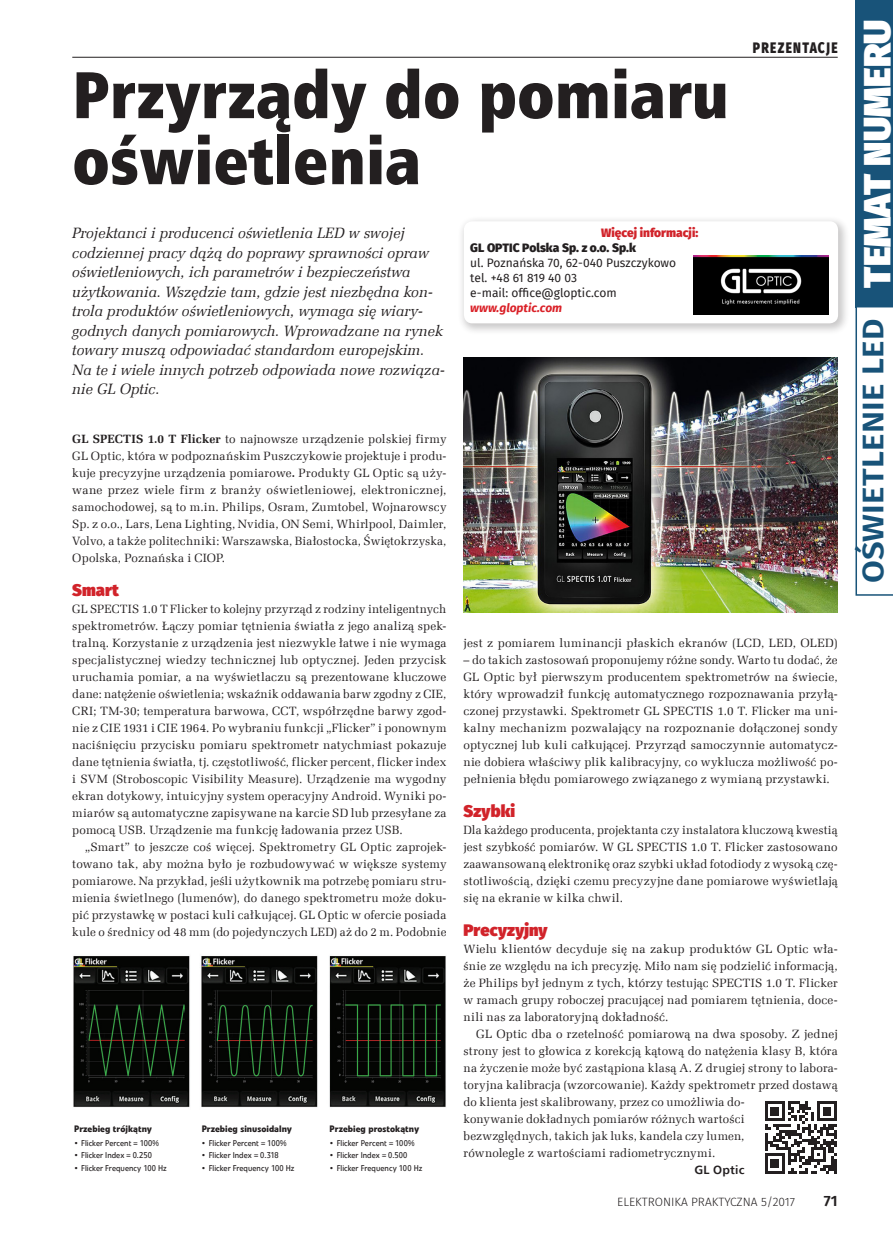
<style>
.page{position:relative;width:893px;height:1234px;background:#fff}
.page>*{position:absolute;margin:0;border:0;box-sizing:border-box;transform-origin:0 0}
._9_tytul{font:66px/66px "Humnst 777 X Blk Cn EU";color:#231f20}
.t1{font:900 37.5px "Fira Sans";letter-spacing:.01em;color:#fff}
.t2{font:600 30px "Fira Sans";letter-spacing:.01em;color:#185379;scale:1.1 1}
._3_Srodtytul{font:900 16.5px "Fira Sans";letter-spacing:.005em;color:#d1232a}
._2_lead_do_wszystkie{font:italic 15px/19.5px "Zapf Ellipt EU";color:#231f20}
.t3{font:800 15px "Fira Sans";letter-spacing:.11em;color:#231f20;scale:.8 1}
.t4{font:600 15px "Fira Sans";color:#231f20}
._1_Body{font:12px/17px "Zapf Ellipt EU";letter-spacing:.015em;color:#231f20;text-align:justify}
.t5{font:12px/15px "Fira Sans";color:#231f20}
.t6{font:300 12px "Fira Sans";color:#231f20}
.t7{font:800 12px "Fira Sans";color:#231f20}
.t8{font:800 12px "Fira Sans";color:#d1232a}
.t9{font:italic 700 12px "Fira Sans";color:#da2128}
._0_autor{font:700 12px "Humnst 777 EU";letter-spacing:.015em;color:#231f20}
.t10{font:700 9.3px "Veto Com";color:#231f20}
.t11{font:8.4px "Veto Com";color:#231f20}
.s1{font-weight:700}
</style>
<div class="page">
<div style="left:855px;top:0;width:38px;height:307px;background:#185379"></div>
<svg style="left:855px;top:307px;width:38px;height:288px"></svg>
<hr style="left:72px;top:57px;width:766px;height:1px;background:#231f20">
<div style="left:457px;top:215px;width:394px;height:120px;background:#231f20;opacity:.25"></div>
<div style="left:464px;top:221px;width:374px;height:102px;background:#fff;border-radius:9px"></div>
<svg style="left:765px;top:1101px;width:72px;height:72px"></svg>
<img style="left:73px;top:955px;width:373px;height:153px">
<img style="left:463px;top:357px;width:375px;height:255px">
<img style="left:693px;top:255px;width:135px;height:59px">
<p class="_9_tytul" style="left:72px;top:62px;width:658px">Przyrządy do pomiaru oświetlenia</p>
<p class="_2_lead_do_wszystkie" style="left:72px;top:224px;width:374px">Projektanci i producenci oświetlenia LED w swojej codziennej pracy dążą do poprawy sprawności opraw oświetleniowych, ich parametrów i bezpieczeństwa użytkowania. Wszędzie tam, gdzie jest niezbędna kon&shy;trola produktów oświetleniowych, wymaga się wiary&shy;godnych danych pomiarowych. Wprowadzane na rynek towary muszą odpowiadać standardom europejskim.<br>Na te i wiele innych potrzeb odpowiada nowe rozwiąza&shy;nie GL Optic.</p>
<p class="t8" style="left:601px;top:222px;width:99px">Więcej informacji:</p>
<p class="t7" style="left:470px;top:237px;width:167px">GL OPTIC Polska Sp. z o.o. Sp.k</p>
<p class="t5" style="left:470px;top:255px;width:207px">ul. Poznańska 70, 62-040 Puszczykowo tel. +48 61 819 40 03<br>e-mail: office@gloptic.com</p>
<p class="t9" style="left:470px;top:297px;width:93px">www.gloptic.com</p>
<p class="t3" style="left:753px;top:35px;width:108px">PREZENTACJE</p>
<p class="_1_Body" style="left:72px;top:430px;width:376px"><span class="s1">GL SPECTIS 1.0 T Flicker</span> to najnowsze urządzenie polskiej firmy GL Optic, która w podpoznańskim Puszczykowie projektuje i produ&shy;kuje precyzyjne urządzenia pomiarowe<span class="s1">.</span> Produkty GL Optic są uży&shy;wane przez wiele firm z branży oświetleniowej, elektronicznej, samochodowej, są to m.in. Philips, Osram, Zumtobel, Wojnarowscy Sp. z o.o., Lars, Lena Lighting, Nvidia, ON Semi, Whirlpool, Daimler, Volvo, a także politechniki: Warszawska, Białostocka, Świętokrzyska, Opolska, Poznańska i CIOP.</p>
<p class="_3_Srodtytul" style="left:72px;top:574px;width:48px">Smart</p>
<p class="_1_Body" style="left:72px;top:600px;width:376px">GL SPECTIS 1.0 T Flicker to kolejny przyrząd z rodziny inteligentnych spektrometrów. Łączy pomiar tętnienia światła z jego analizą spek&shy;tralną. Korzystanie z urządzenia jest niezwykle łatwe i nie wymaga specjalistycznej wiedzy technicznej lub optycznej. Jeden przycisk uruchamia pomiar, a na wyświetlaczu są prezentowane kluczowe dane: natężenie oświetlenia; wskaźnik oddawania barw zgodny z CIE, CRI; TM-30; temperatura barwowa, CCT, współrzędne barwy zgod&shy;nie z CIE 1931 i CIE 1964. Po wybraniu funkcji „Flicker” i ponownym naciśnięciu przycisku pomiaru spektrometr natychmiast pokazuje dane tętnienia światła, tj. częstotliwość, flicker percent, flicker index i SVM (Stroboscopic Visibility Measure). Urządzenie ma wygodny ekran dotykowy, intuicyjny system operacyjny Android. Wyniki po&shy;miarów są automatyczne zapisywane na karcie SD lub przesyłane za pomocą USB. Urządzenie ma funkcję ładowania przez USB.</p>
<p class="_1_Body" style="left:72px;top:838px;width:376px;text-indent:13px">„Smart” to jeszcze coś więcej. Spektrometry GL Optic zaprojek&shy;towano tak, aby można było je rozbudowywać w większe systemy pomiarowe. Na przykład, jeśli użytkownik ma potrzebę pomiaru stru&shy;mienia świetlnego (lumenów), do danego spektrometru może doku&shy;pić przystawkę w postaci kuli całkującej. GL Optic w ofercie posiada kule o średnicy od 48 mm (do pojedynczych LED) aż do 2 m. Podobnie</p>
<p class="t10" style="left:74px;top:1122px;width:79px">Przebieg trójkątny</p>
<p class="t11" style="left:74px;top:1137px;width:86px">• Flicker Percent = 100%</p>
<p class="t11" style="left:74px;top:1149px;width:79px">• Flicker Index = 0.250</p>
<p class="t11" style="left:74px;top:1162px;width:94px">• Flicker Frequency 100 Hz</p>
<p class="t10" style="left:202px;top:1122px;width:92px">Przebieg sinusoidalny</p>
<p class="t11" style="left:202px;top:1137px;width:86px">• Flicker Percent = 100%</p>
<p class="t11" style="left:202px;top:1149px;width:79px">• Flicker Index = 0.318</p>
<p class="t11" style="left:202px;top:1162px;width:94px">• Flicker Frequency 100 Hz</p>
<p class="t10" style="left:330px;top:1122px;width:91px">Przebieg prostokątny</p>
<p class="t11" style="left:330px;top:1137px;width:86px">• Flicker Percent = 100%</p>
<p class="t11" style="left:330px;top:1149px;width:79px">• Flicker Index = 0.500</p>
<p class="t11" style="left:330px;top:1162px;width:94px">• Flicker Frequency 100 Hz</p>
<p class="_1_Body" style="left:463px;top:634px;width:376px">jest z pomiarem luminancji płaskich ekranów (LCD, LED, OLED)</p>
<p class="_1_Body" style="left:463px;top:651px;width:376px">– do takich zastosowań proponujemy różne sondy. Warto tu dodać, że GL Optic był pierwszym producentem spektrometrów na świecie, który wprowadził funkcję automatycznego rozpoznawania przyłą&shy;czonej przystawki. Spektrometr GL SPECTIS 1.0 T. Flicker ma uni&shy;kalny mechanizm pozwalający na rozpoznanie dołączonej sondy optycznej lub kuli całkującej. Przyrząd samoczynnie automatycz&shy;nie dobiera właściwy plik kalibracyjny, co wyklucza możliwość po&shy;pełnienia błędu pomiarowego związanego z wymianą przystawki.</p>
<p class="_3_Srodtytul" style="left:463px;top:795px;width:53px">Szybki</p>
<p class="_1_Body" style="left:463px;top:821px;width:376px">Dla każdego producenta, projektanta czy instalatora kluczową kwestią jest szybkość pomiarów. W GL SPECTIS 1.0 T. Flicker zastosowano zaawansowaną elektronikę oraz szybki układ fotodiody z wysoką czę&shy;stotliwością, dzięki czemu precyzyjne dane pomiarowe wyświetlają się na ekranie w kilka chwil.</p>
<p class="_3_Srodtytul" style="left:463px;top:914px;width:85px">Precyzyjny</p>
<p class="_1_Body" style="left:463px;top:940px;width:376px">Wielu klientów decyduje się na zakup produktów GL Optic wła&shy;śnie ze względu na ich precyzję. Miło nam się podzielić informacją, że Philips był jednym z tych, którzy testując SPECTIS 1.0 T. Flicker w ramach grupy roboczej pracującej nad pomiarem tętnienia, doce&shy;nili nas za laboratoryjną dokładność.</p>
<p class="_1_Body" style="left:463px;top:1025px;width:376px;text-align:left;text-indent:13px">GL Optic dba o rzetelność pomiarową na dwa sposoby. Z jednej strony jest to głowica z korekcją kątową do natężenia klasy B, która na życzenie może być zastąpiona klasą A. Z drugiej strony to labora&shy;toryjna kalibracja (wzorcowanie). Każdy spektrometr przed dostawą do klienta jest skalibrowany, przez co umożliwia do-<br>konywanie dokładnych pomiarów różnych wartości<br>bezwzględnych, takich jak luks, kandela czy lumen,<br>równolegle z wartościami radiometrycznymi.</p>
<p class="_0_autor" style="left:694px;top:1162px;width:52px">GL Optic</p>
<p class="t6" style="left:617px;top:1193px;width:179px">ELEKTRONIKA PRAKTYCZNA 5/2017</p>
<p class="t4" style="left:824px;top:1188px;width:15px">71</p>
<p class="t1" style="left:843px;top:288px;width:270px;rotate:-90deg">TEMAT NUMERU</p>
<p class="t2" style="left:848px;top:583px;width:242px;rotate:-90deg">OŚWIETLENIE LED</p>
</div>
